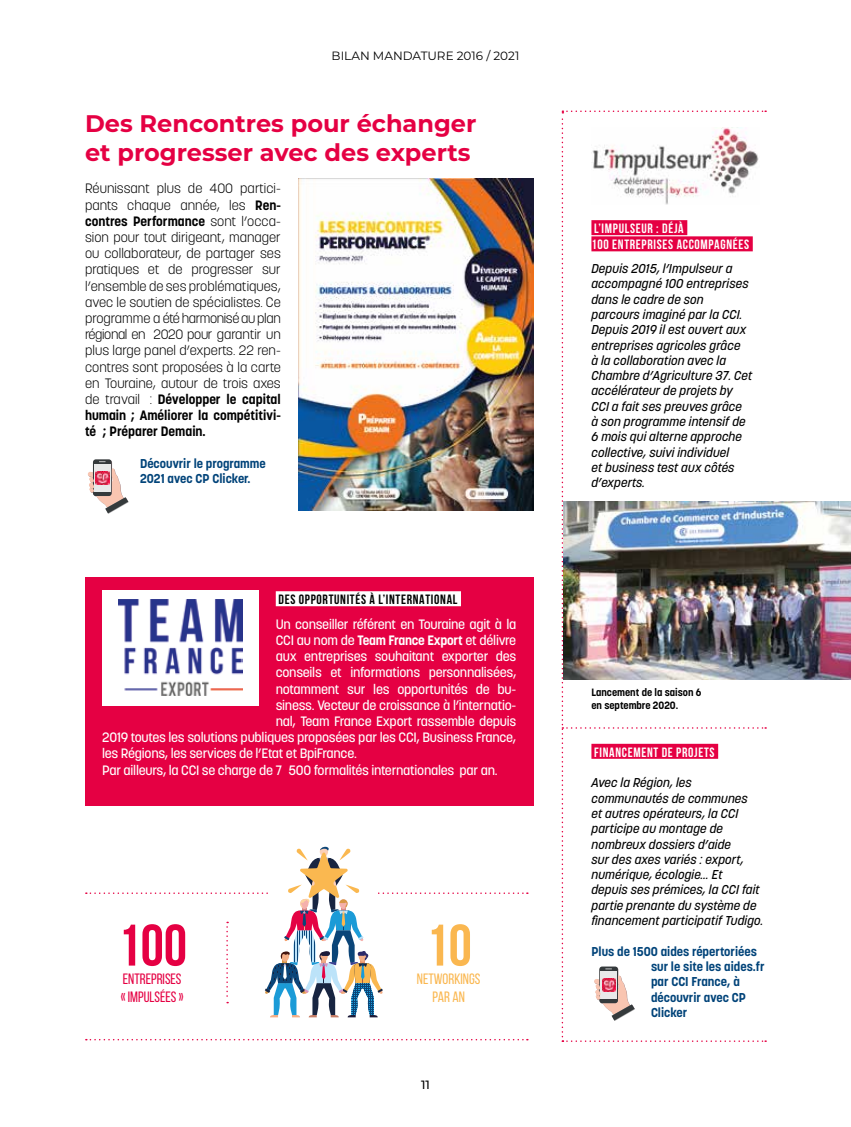
<style>
.page{position:relative;width:851px;height:1127px;background:#fff}
.page>*{position:absolute;margin:0;border:0;box-sizing:border-box;transform-origin:0 0}
.t1{font:700 58.5px "Bebas Neue";color:#e50043}
.t2{font:700 58.5px "Bebas Neue";color:#fab750}
.t3{font:700 24px/28.8px "Montserrat";color:#e50043}
.t4{font:15px/18px "Bebas Neue";color:#e50043}
.t5{font:15px/18px "Bebas Neue";color:#fab750;text-align:center}
.t6{font:300 13.5px/16.2px "Korolev";color:#000;text-align:justify}
.t7{font:500 13.5px "Korolev";letter-spacing:-.02em;color:#fff}
.t8{font:700 13.5px/16.2px "Bebas Neue";letter-spacing:.05em;color:#fff}
.t9{font:700 13.5px "Bebas Neue";letter-spacing:.05em;color:#000}
.t10{font:italic 500 12.75px/15.3px "Korolev";color:#000}
.t11{font:700 12.75px/15.3px "Korolev";color:#004379}
.t12{font:12px "Montserrat";color:#000}
.t13{font:500 12px "Montserrat";color:#000}
.t14{font:700 10.5px/12.6px "Korolev";color:#000}
.s1{font-weight:700}
</style>
<div class="page">
<div style="left:85px;top:577px;width:448px;height:229px;background:#e50043"></div>
<div style="left:276px;top:591px;width:185px;height:15px;background:#fff"></div>
<svg style="left:88px;top:459px;width:41px;height:55px"></svg>
<img style="left:299px;top:178px;width:234px;height:332px">
<img style="left:766px;top:501px;width:84px;height:178px">
<svg style="left:86px;top:1039px;width:441px;height:1px"></svg>
<svg style="left:86px;top:846px;width:441px;height:171px"></svg>
<img style="left:561px;top:110px;width:205px;height:932px">
<img style="left:591px;top:128px;width:168px;height:76px">
<div style="left:102px;top:590px;width:157px;height:115px;background:#fff"></div>
<img style="left:118px;top:600px;width:125px;height:95px">
<p class="t12" style="left:331px;top:47px;width:189px">BILAN MANDATURE 2016 / 2021</p>
<h2 class="t3" style="left:85px;top:108px;width:393px">Des Rencontres pour échanger et progresser avec des experts</h2>
<p class="t6" style="left:85px;top:180px;width:197px">Réunissant plus de 400 partici&shy;pants chaque année, les <span class="s1">Ren&shy;contres Performance</span> sont l’occa&shy;sion pour tout dirigeant, manager ou collaborateur, de partager ses pratiques et de progresser sur l’ensemble de ses problématiques, avec le soutien de spécialistes. Ce programme a été harmonisé au plan régional en 2020 pour garantir un plus large panel d’experts. 22 ren&shy;contres sont proposées à la carte en Touraine, autour de trois axes de travail : <span class="s1">Développer le capital humain ; Améliorer la compétitivi&shy;té ; Préparer Demain.</span></p>
<p class="t11" style="left:140px;top:456px;width:127px">Découvrir le programme<br>2021 avec CP Clicker.</p>
<p class="t9" style="left:278px;top:592px;width:180px">DES OPPORTUNITÉS À L’INTERNATIONAL</p>
<p class="t7" style="left:276px;top:615px;width:242px">Un conseiller référent en Touraine agit à la</p>
<p class="t7" style="left:276px;top:632px;width:242px">CCI au nom de <span class="s1">Team France Export</span> et délivre</p>
<p class="t7" style="left:276px;top:648px;width:242px">aux entreprises souhaitant exporter des</p>
<p class="t7" style="left:276px;top:664px;width:242px">conseils et informations personnalisées,</p>
<p class="t7" style="left:276px;top:680px;width:242px">notamment sur les opportunités de bu-</p>
<p class="t7" style="left:276px;top:696px;width:242px">siness. Vecteur de croissance à l’internatio-</p>
<p class="t7" style="left:276px;top:713px;width:242px">nal, Team France Export rassemble depuis</p>
<p class="t7" style="left:102px;top:729px;width:415px">2019 toutes les solutions publiques proposées par les CCI, Business France,</p>
<p class="t7" style="left:102px;top:745px;width:256px">les Régions, les services de l’Etat et BpiFrance.</p>
<p class="t7" style="left:102px;top:761px;width:397px">Par ailleurs, la CCI se charge de 7 500 formalités internationales par an.</p>
<h1 class="t1" style="left:117px;top:913px;width:71px">100</h1>
<p class="t4" style="left:121px;top:969px;width:64px">ENTREPRISES « IMPULSÉES »</p>
<h1 class="t2" style="left:425px;top:913px;width:48px">10</h1>
<p class="t5" style="left:417px;top:969px;width:65px">NETWORKINGS<br>PAR AN</p>
<p class="t13" style="left:421px;top:1076px;width:10px">11</p>
<p class="t8" style="left:591px;top:220px;width:159px">L’IMPULSEUR : DÉJÀ<br>100 ENTREPRISES ACCOMPAGNÉES</p>
<p class="t10" style="left:591px;top:261px;width:162px">Depuis 2015, l’Impulseur a accompagné 100 entreprises dans le cadre de son parcours imaginé par la CCI.<br>Depuis 2019 il est ouvert aux entreprises agricoles grâce<br>à la collaboration avec la<br>Chambre d’Agriculture 37. Cet accélérateur de projets by<br>CCI a fait ses preuves grâce<br>à son programme intensif de<br>6 mois qui alterne approche collective, suivi individuel<br>et business test aux côtés d’experts.</p>
<p class="t14" style="left:591px;top:686px;width:111px">Lancement de la saison 6 en septembre 2020.</p>
<p class="t8" style="left:594px;top:744px;width:122px">FINANCEMENT DE PROJETS</p>
<p class="t10" style="left:591px;top:775px;width:173px">Avec la Région, les communautés de communes<br>et autres opérateurs, la CCI participe au montage de nombreux dossiers d’aide<br>sur des axes variés : export, numérique, écologie... Et<br>depuis ses prémices, la CCI fait partie prenante du système de financement participatif Tudigo.</p>
<p class="t11" style="left:651px;top:943px;width:115px;text-indent:-60px">Plus de 1500 aides répertoriées sur le site les aides.fr par CCI France, à découvrir avec CP<br>Clicker</p>
</div>
